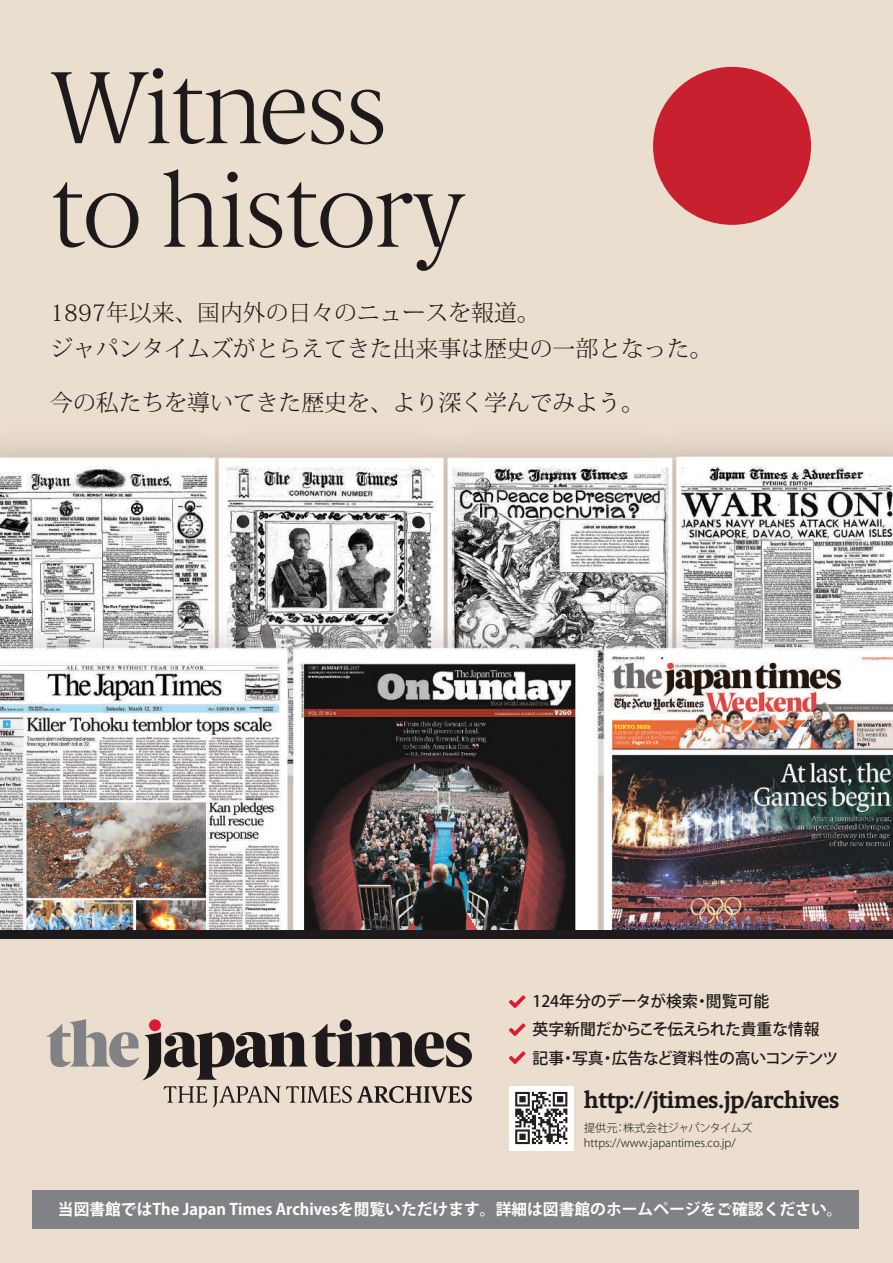
<style>
.page{position:relative;width:893px;height:1263px;background:#fff}
.page>*{position:absolute;margin:0;border:0;box-sizing:border-box;transform-origin:0 0}
.t1{font:100 102.75px/103.5px "Berlingske Serif Text";letter-spacing:-.02em;color:#1e1a1b}
.t2{font:700 23.55px "Berlingske Slab";letter-spacing:-.015em;color:#1e1a1b}
.t3{font:300 22.8px/36.6px "Koz Min Pr 6 N";color:#1e1a1b}
.t4{font:500 15.9px/28.5px "Koz Go Pr 6 N";letter-spacing:-.01em;color:#1e1a1b}
.t5{font:700 15.75px "Koz Go Pr 6 N";color:#fff}
.t6{font:300 11.25px/14.9px "Koz Go Pr 6 N";color:#1e1a1b}
</style>
<div class="page">
<img style="left:0;top:0;width:893px;height:930px">
<div style="left:653px;top:67px;width:158px;height:158px;background:#c9202f;border-radius:50%"></div>
<div style="left:0;top:930px;width:893px;height:333px;background:#ebdece"></div>
<div style="left:0;top:930px;width:893px;height:9px;background:#1e1a1b"></div>
<div style="left:33px;top:1190px;width:826px;height:38px;background:#808285"></div>
<svg style="left:164px;top:1086px;width:308px;height:21px"></svg>
<svg style="left:46px;top:1019px;width:426px;height:61px"></svg>
<svg style="left:509px;top:995px;width:17px;height:13px"></svg>
<svg style="left:509px;top:1023px;width:17px;height:13px"></svg>
<svg style="left:509px;top:1051px;width:17px;height:13px"></svg>
<div style="left:509px;top:1086px;width:65px;height:64px;background:#fff"></div>
<svg style="left:515px;top:1092px;width:52px;height:52px"></svg>
<h1 class="t1" style="left:50px;top:51px;width:417px">Witness to history</h1>
<p class="t3" style="left:50px;top:295px;width:663px">1897年以来、国内外の日々のニュースを報道。<br>ジャパンタイムズがとらえてきた出来事は歴史の一部となった。</p>
<p class="t3" style="left:50px;top:385px;width:595px">今の私たちを導いてきた歴史を、より深く学んでみよう。</p>
<p class="t4" style="left:532px;top:987px;width:307px">124年分のデータが検索・閲覧可能<br>英字新聞だからこそ伝えられた貴重な情報記事・写真・広告など資料性の高いコンテンツ</p>
<p class="t2" style="left:584px;top:1083px;width:257px">http://jtimes.jp/archives</p>
<p class="t6" style="left:584px;top:1121px;width:170px">提供元：株式会社ジャパンタイムズhttps://www.japantimes.co.jp/</p>
<p class="t5" style="left:58px;top:1200px;width:786px">当図書館ではThe Japan Times Archivesを閲覧いただけます。詳細は図書館のホームページをご確認ください。</p>
</div>
